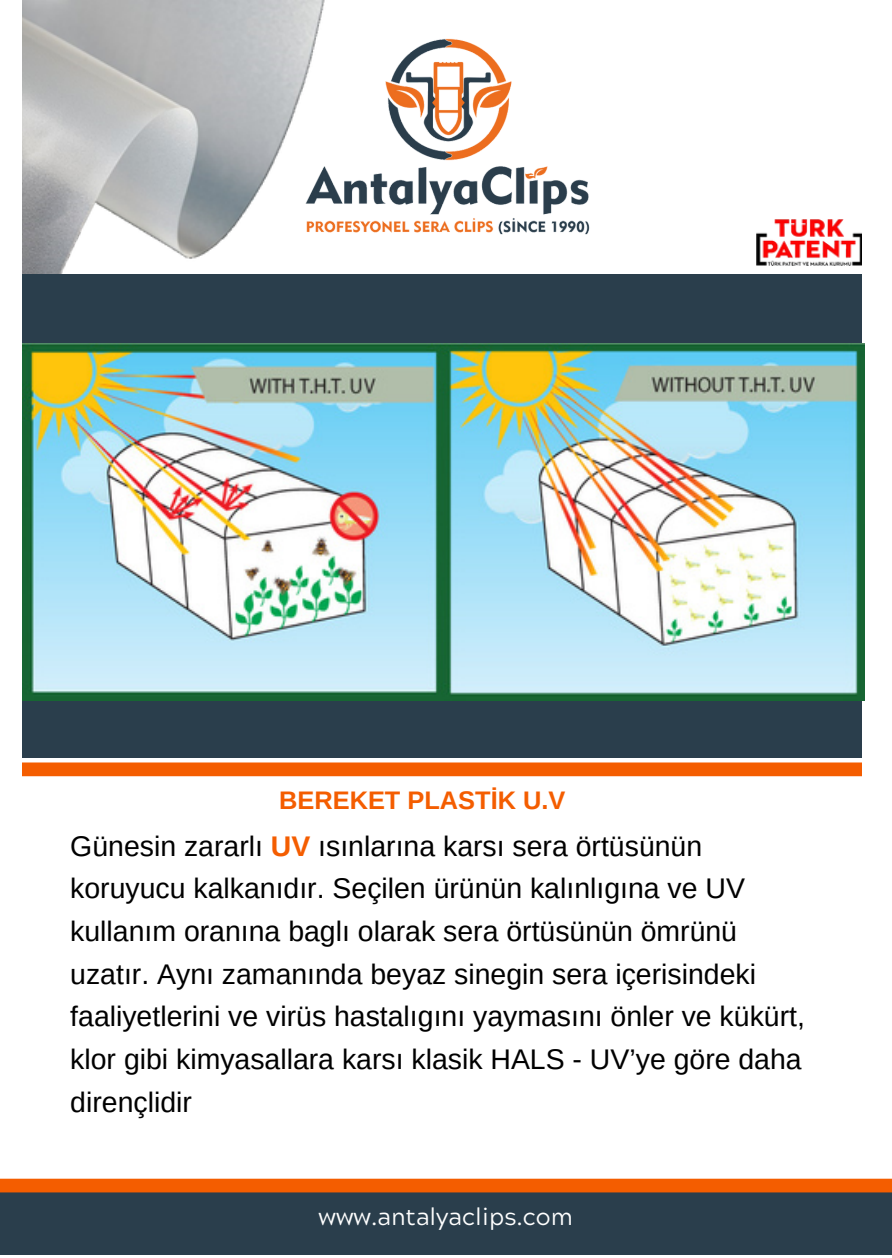
<style>
.page{position:relative;width:892px;height:1258px;background:#fff}
.page>*{position:absolute;margin:0;border:0;box-sizing:border-box;transform-origin:0 0}
.t1{font:28.5px/42.6px "Arimo";color:#000}
.t2{font:700 25.5px "Arimo";color:#f45d00}
.t3{font:24px "Acherus Grotesque";color:#fff}
.s1{font-weight:700;color:#f45d00}
</style>
<div class="page">
<div style="left:0;top:1184px;width:891px;height:71px;background:#2a3e4c"></div>
<svg style="left:0;top:1178px;width:891px;height:14px;background:#f4650c"></svg>
<img style="left:22px;top:0;width:303px;height:274px">
<img style="left:292px;top:22px;width:298px;height:220px">
<div style="left:0;top:274px;width:891px;height:484px;background:#2a3e4c"></div>
<svg style="left:22px;top:762px;width:840px;height:14px;background:#f46209"></svg>
<img style="left:756px;top:219px;width:106px;height:47px">
<div style="left:862px;top:0;width:29px;height:853px;background:#fff"></div>
<div style="left:0;top:0;width:22px;height:883px;background:#fff"></div>
<img style="left:22px;top:344px;width:842px;height:357px">
<p class="t2" style="left:279px;top:786px;width:287px">BEREKET PLASTİK U.V</p>
<p class="t1" style="left:70px;top:824px;width:736px">Günesin zararlı <span class="s1">UV</span> ısınlarına karsı sera örtüsünün koruyucu kalkanıdır. Seçilen ürünün kalınlıgına ve UV kullanım oranına baglı olarak sera örtüsünün ömrünü uzatır. Aynı zamanında beyaz sinegin sera içerisindeki faaliyetlerini ve virüs hastalıgını yaymasını önler ve kükürt, klor gibi kimyasallara karsı klasik HALS - UV’ye göre daha dirençlidir</p>
<p class="t3" style="left:318px;top:1207px;width:255px">www.antalyaclips.com</p>
</div>
